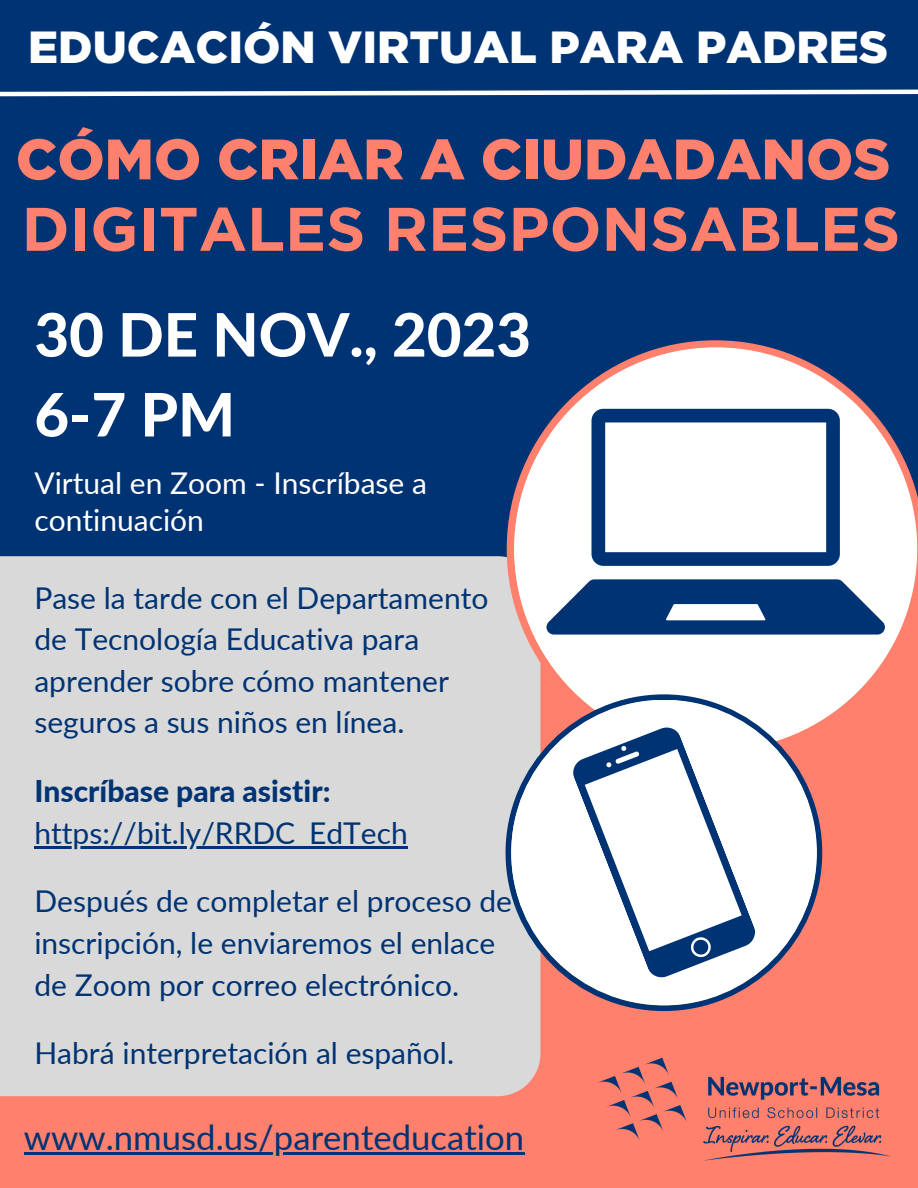
<style>
.page{position:relative;width:918px;height:1188px;background:#fff}
.page>*{position:absolute;margin:0;border:0;box-sizing:border-box;transform-origin:0 0}
.t1{font:700 61.35px "Gotham";color:#ff806d}
.t2{font:800 60px "Lato";color:#fff}
.t3{font:900 56.85px "Gotham";color:#ff806d}
.t4{font:900 45px "Gotham";color:#fff}
.t5{font:34.8px "Lato";color:#003373}
.t6{font:30px/41.7px "Lato";color:#003373}
.t7{font:30px/37.2px "Lato";color:#fff}
.t8{font:800 30px "Lato";color:#003373}
</style>
<div class="page">
<div style="left:0;top:580px;width:918px;height:608px;background:#ff806d"></div>
<div style="left:0;top:0;width:918px;height:649px;background:#003373"></div>
<svg style="left:0;top:89px;width:918px;height:8px"></svg>
<div style="left:0;top:556px;width:540px;height:540px;background:#d9d9d9"></div>
<hr style="left:24px;top:1153px;width:500px;height:2px;background:#003373">
<hr style="left:34px;top:846px;width:374px;height:2px;background:#003373">
<svg style="left:507px;top:340px;width:411px;height:380px"></svg>
<div style="left:514px;top:347px;width:403px;height:403px;background:#fff;border-radius:50%"></div>
<svg style="left:546px;top:579px;width:339px;height:56px"></svg>
<svg style="left:592px;top:409px;width:248px;height:157px"></svg>
<svg style="left:506px;top:694px;width:316px;height:317px"></svg>
<div style="left:511px;top:700px;width:306px;height:305px;background:#fff;border-radius:50%"></div>
<svg style="left:569px;top:723px;width:190px;height:259px"></svg>
<img style="left:597px;top:1057px;width:283px;height:84px">
<img style="left:701px;top:1123px;width:190px;height:38px">
<p class="t4" style="left:28px;top:20px;width:862px">EDUCACIÓN VIRTUAL PARA PADRES</p>
<p class="t3" style="left:16px;top:125px;width:876px">CÓMO CRIAR A CIUDADANOS</p>
<p class="t1" style="left:22px;top:192px;width:880px">DIGITALES RESPONSABLES</p>
<p class="t2" style="left:34px;top:297px;width:498px">30 DE NOV., 2023</p>
<p class="t2" style="left:34px;top:377px;width:202px">6-7 PM</p>
<p class="t7" style="left:34px;top:464px;width:394px">Virtual en Zoom - Inscríbase a continuación</p>
<p class="t6" style="left:34px;top:576px;width:456px">Pase la tarde con el Departamento de Tecnología Educativa para aprender sobre cómo mantener seguros a sus niños en línea.</p>
<p class="t8" style="left:34px;top:773px;width:298px">Inscríbase para asistir:</p>
<p class="t6" style="left:34px;top:811px;width:375px">https://bit.ly/RRDC_EdTech</p>
<p class="t6" style="left:34px;top:880px;width:479px">Después de completar el proceso de inscripción, le enviaremos el enlace de Zoom por correo electrónico.</p>
<p class="t6" style="left:34px;top:1032px;width:421px">Habrá interpretación al español.</p>
<p class="t5" style="left:24px;top:1115px;width:502px">www.nmusd.us/parenteducation</p>
</div>
